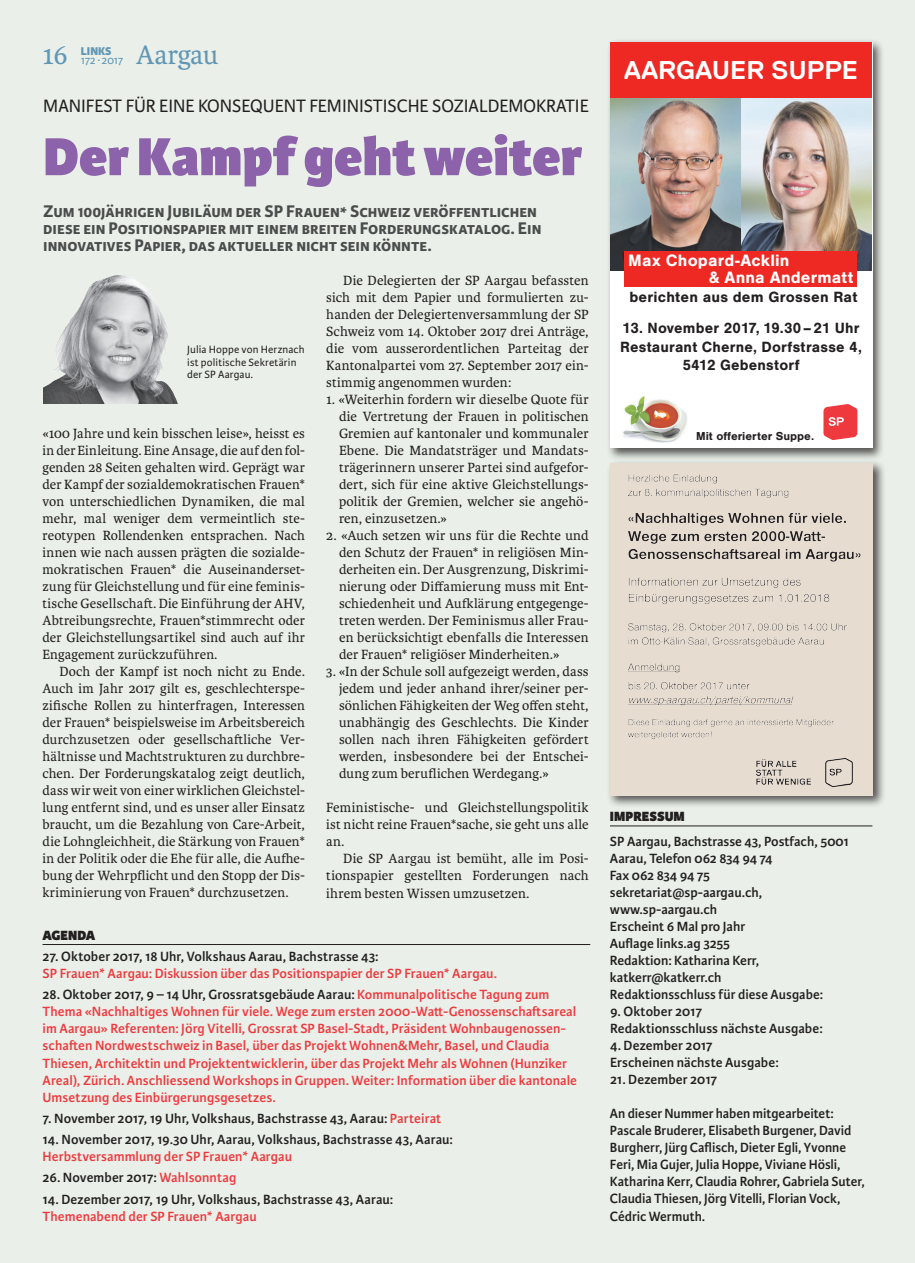
<style>
.page{position:relative;width:915px;height:1263px;background:#fff}
.page>*{position:absolute;margin:0;border:0;box-sizing:border-box;transform-origin:0 0}
.t1{font:800 57px "Karmina Sans";color:#8c62aa}
.t2{font:28.5px "Karmina";letter-spacing:-.01em;color:#6197b5}
.t3{font:700 25.65px "SP Replica";letter-spacing:.005em;color:#fff}
.t4{font:19.2px "Karmina Sans";color:#231f20}
.t5{font:700 18px/17px "Karmina Sans";color:#4b4c4d}
.t6{font:700 17.1px/17.1px "Nimbus San";letter-spacing:.01em;color:#fff}
.t7{font:700 15.45px/18.8px "Nimbus San";letter-spacing:.015em;color:#231f20;text-align:center}
.t8{font:14.25px/17px "Karmina";letter-spacing:.01em;color:#231f20;text-align:justify}
.t9{font:600 14.25px/17px "Karmina Sans";color:#231f20}
.t10{font:600 14.25px/17px "Karmina Sans";letter-spacing:.005em;color:#ee3a3e}
.t11{font:800 14.25px "Karmina Sans";color:#231f20}
.t12{font:700 12px "Nimbus San";color:#231f20}
.t13{font:12px "Karmina Sans";letter-spacing:-.02em;color:#6197b5}
.t14{font:800 12px "Karmina Sans";color:#6197b5}
.t15{font:11.25px/12.8px "Karmina Sans";letter-spacing:.015em;color:#231f20}
.s1{color:#231f20}
.s2{color:#ee3a3e}
</style>
<div class="page">
<div style="left:0;top:0;width:914px;height:1263px;background:#eaf0e9"></div>
<hr style="left:609px;top:825px;width:263px;height:1px;background:#231f20">
<hr style="left:43px;top:944px;width:547px;height:1px;background:#231f20">
<img style="left:43px;top:275px;width:135px;height:129px">
<div style="left:606px;top:459px;width:279px;height:349px;background:#231f20;opacity:.75"></div>
<img style="left:610px;top:463px;width:263px;height:333px">
<div style="left:605px;top:39px;width:279px;height:422px;background:#231f20;opacity:.75"></div>
<div style="left:609px;top:43px;width:263px;height:405px;background:#fff"></div>
<div style="left:609px;top:43px;width:262px;height:55px;background:#ee2923"></div>
<svg style="left:823px;top:404px;width:34px;height:36px"></svg>
<img style="left:623px;top:396px;width:64px;height:46px">
<img style="left:609px;top:98px;width:262px;height:172px">
<div style="left:624px;top:251px;width:233px;height:36px;background:#ee2923"></div>
<p class="t13" style="left:81px;top:53px;width:44px">172 ∙ 2017</p>
<h2 class="t2" style="left:136px;top:39px;width:84px">Aargau</h2>
<h2 class="t2" style="left:43px;top:39px;width:27px">16</h2>
<p class="t14" style="left:81px;top:44px;width:32px">LINKS</p>
<h3 class="t4" style="left:43px;top:95px;width:546px">MANIFEST FÜR EINE KONSEQUENT FEMINISTISCHE SOZIALDEMOKRATIE</h3>
<h1 class="t1" style="left:43px;top:123px;width:540px">Der Kampf geht weiter</h1>
<p class="t5" style="left:43px;top:203px;width:499px">Zum 100jährigen Jubiläum der SP Frauen* Schweiz veröffentlichen diese ein Positionspapier mit einem breiten Forderungskatalog. Ein innovatives Papier, das aktueller nicht sein könnte.</p>
<p class="t15" style="left:187px;top:343px;width:119px">Julia Hoppe von Herznach ist politische Sekretärin der SP Aargau.</p>
<p class="t8" style="left:43px;top:425px;width:264px">«100 Jahre und kein bisschen leise», heisst es in der Einleitung. Eine Ansage, die auf den fol&shy;genden 28 Seiten gehalten wird. Geprägt war der Kampf der sozialdemokratischen Frauen* von unterschiedlichen Dynamiken, die mal mehr, mal weniger dem vermeintlich ste&shy;reotypen Rollendenken entsprachen. Nach innen wie nach aussen prägten die sozialde&shy;mokratischen Frauen* die Auseinanderset&shy;zung für Gleichstellung und für eine feminis&shy;tische Gesellschaft. Die Einführung der AHV, Abtreibungsrechte, Frauen*stimmrecht oder der Gleichstellungsartikel sind auch auf ihr Engagement zurückzuführen.</p>
<p class="t8" style="left:43px;top:663px;width:264px;text-indent:17px">Doch der Kampf ist noch nicht zu Ende.<br>Auch im Jahr 2017 gilt es, geschlechterspe&shy;zifische Rollen zu hinterfragen, Interessen der Frauen* beispielsweise im Arbeitsbereich durchzusetzen oder gesellschaftliche Ver&shy;hältnisse und Machtstrukturen zu durchbre&shy;chen. Der Forderungskatalog zeigt deutlich, dass wir weit von einer wirklichen Gleichstel&shy;lung entfernt sind, und es unser aller Einsatz braucht, um die Bezahlung von Care-Arbeit, die Lohngleichheit, die Stärkung von Frauen* in der Politik oder die Ehe für alle, die Aufhe&shy;bung der Wehrpflicht und den Stopp der Dis&shy;kriminierung von Frauen* durchzusetzen.</p>
<p class="t8" style="left:326px;top:272px;width:264px;text-indent:17px">Die Delegierten der SP Aargau befassten sich mit dem Papier und formulierten zu&shy;handen der Delegiertenversammlung der SP Schweiz vom 14. Oktober 2017 drei Anträge, die vom ausserordentlichen Parteitag der Kantonalpartei vom 27. September 2017 ein&shy;stimmig angenommen wurden:</p>
<p class="t8" style="left:339px;top:391px;width:251px;text-indent:-13px">1. «Weiterhin fordern wir dieselbe Quote für die Vertretung der Frauen in politischen Gremien auf kantonaler und kommunaler Ebene. Die Mandatsträger und Mandats&shy;trägerinnern unserer Partei sind aufgefor&shy;dert, sich für eine aktive Gleichstellungs&shy;politik der Gremien, welcher sie angehö&shy;ren, einzusetzen.»</p>
<p class="t8" style="left:339px;top:527px;width:251px;text-indent:-13px">2. «Auch setzen wir uns für die Rechte und den Schutz der Frauen* in religiösen Min&shy;derheiten ein. Der Ausgrenzung, Diskrimi&shy;nierung oder Diffamierung muss mit Ent&shy;schiedenheit und Aufklärung entgegenge&shy;treten werden. Der Feminismus aller Frau&shy;en berücksichtigt ebenfalls die Interessen der Frauen* religiöser Minderheiten.»</p>
<p class="t8" style="left:339px;top:663px;width:251px;text-indent:-13px">3. «In der Schule soll aufgezeigt werden, dass jedem und jeder anhand ihrer/seiner per&shy;sönlichen Fähigkeiten der Weg offen steht, unabhängig des Geschlechts. Die Kinder sollen nach ihren Fähigkeiten gefördert werden, insbesondere bei der Entschei&shy;dung zum beruflichen Werdegang.»</p>
<p class="t8" style="left:326px;top:799px;width:264px">Feministische- und Gleichstellungspolitik ist nicht reine Frauen*sache, sie geht uns alle an.</p>
<p class="t8" style="left:326px;top:850px;width:264px;text-indent:17px">Die SP Aargau ist bemüht, alle im Posi&shy;tionspapier gestellten Forderungen nach ihrem besten Wissen umzusetzen.</p>
<p class="t11" style="left:43px;top:927px;width:54px">AGENDA</p>
<p class="t9" style="left:43px;top:948px;width:337px">27. Oktober 2017, 18 Uhr, Volkshaus Aarau, Bachstrasse 43:</p>
<p class="t10" style="left:43px;top:965px;width:456px">SP Frauen* Aargau: Diskussion über das Positionspapier der SP Frauen* Aargau.</p>
<p class="t10" style="left:43px;top:986px;width:535px"><span class="s1">28. Oktober 2017, 9 – 14 Uhr, Grossratsgebäude Aarau:</span> Kommunalpolitische Tagung zum Thema «Nachhaltiges Wohnen für viele. Wege zum ersten 2000-Watt-Genossenschaftsareal im Aargau» Referenten: Jörg Vitelli, Grossrat SP Basel-Stadt, Präsident Wohnbaugenossen&shy;schaften Nordwestschweiz in Basel, über das Projekt Wohnen&amp;Mehr, Basel, und Claudia Thiesen, Architektin und Projektentwicklerin, über das Projekt Mehr als Wohnen (Hunziker Areal), Zürich. Anschliessend Workshops in Gruppen. Weiter: Information über die kantonale Umsetzung des Einbürgerungsgesetzes.</p>
<p class="t9" style="left:43px;top:1110px;width:400px">7. November 2017, 19 Uhr, Volkshaus, Bachstrasse 43, Aarau: <span class="s2">Parteirat</span></p>
<p class="t9" style="left:43px;top:1131px;width:411px">14. November 2017, 19.30 Uhr, Aarau, Volkshaus, Bachstrasse 43, Aarau:</p>
<p class="t10" style="left:43px;top:1148px;width:251px">Herbstversammlung der SP Frauen* Aargau</p>
<p class="t9" style="left:43px;top:1169px;width:195px">26. November 2017: <span class="s2">Wahlsonntag</span></p>
<p class="t9" style="left:43px;top:1191px;width:352px">14. Dezember 2017, 19 Uhr, Volkshaus, Bachstrasse 43, Aarau:</p>
<p class="t10" style="left:43px;top:1208px;width:216px">Themenabend der SP Frauen* Aargau</p>
<h3 class="t3" style="left:623px;top:56px;width:235px">AARGAUER SUPPE</h3>
<p class="t6" style="left:708px;top:252px;width:146px;text-indent:-80px">Max Chopard-Acklin<br>&amp; Anna Andermatt</p>
<p class="t7" style="left:629px;top:287px;width:229px">berichten aus dem Grossen Rat</p>
<p class="t7" style="left:619px;top:318px;width:243px">13. November 2017, 19.30–21 Uhr<br>Restaurant Cherne, Dorfstrasse 4,<br>5412 Gebenstorf</p>
<p class="t12" style="left:695px;top:429px;width:119px">Mit offerierter Suppe.</p>
<p class="t11" style="left:609px;top:808px;width:76px">IMPRESSUM</p>
<p class="t9" style="left:609px;top:833px;width:240px">SP Aargau, Bachstrasse 43, Postfach, 5001<br>Aarau, Telefon 062 834 94 74<br>Fax 062 834 94 75 sekretariat@sp-aargau.ch, www.sp-aargau.ch<br>Erscheint 6 Mal pro Jahr<br>Auflage links.ag 3255<br>Redaktion: Katharina Kerr, katkerr@katkerr.ch<br>Redaktionsschluss für diese Ausgabe:</p>
<p class="t9" style="left:609px;top:1003px;width:214px">9. Oktober 2017<br>Redaktionsschluss nächste Ausgabe:</p>
<p class="t9" style="left:609px;top:1037px;width:170px">4. Dezember 2017<br>Erscheinen nächste Ausgabe:</p>
<p class="t9" style="left:609px;top:1071px;width:109px">21. Dezember 2017</p>
<p class="t9" style="left:609px;top:1105px;width:256px">An dieser Nummer haben mitgearbeitet:<br>Pascale Bruderer, Elisabeth Burgener, David Burgherr, Jürg Caflisch, Dieter Egli, Yvonne Feri, Mia Gujer, Julia Hoppe, Viviane Hösli, Katharina Kerr, Claudia Rohrer, Gabriela Suter, Claudia Thiesen, Jörg Vitelli, Florian Vock, Cédric Wermuth.</p>
</div>
